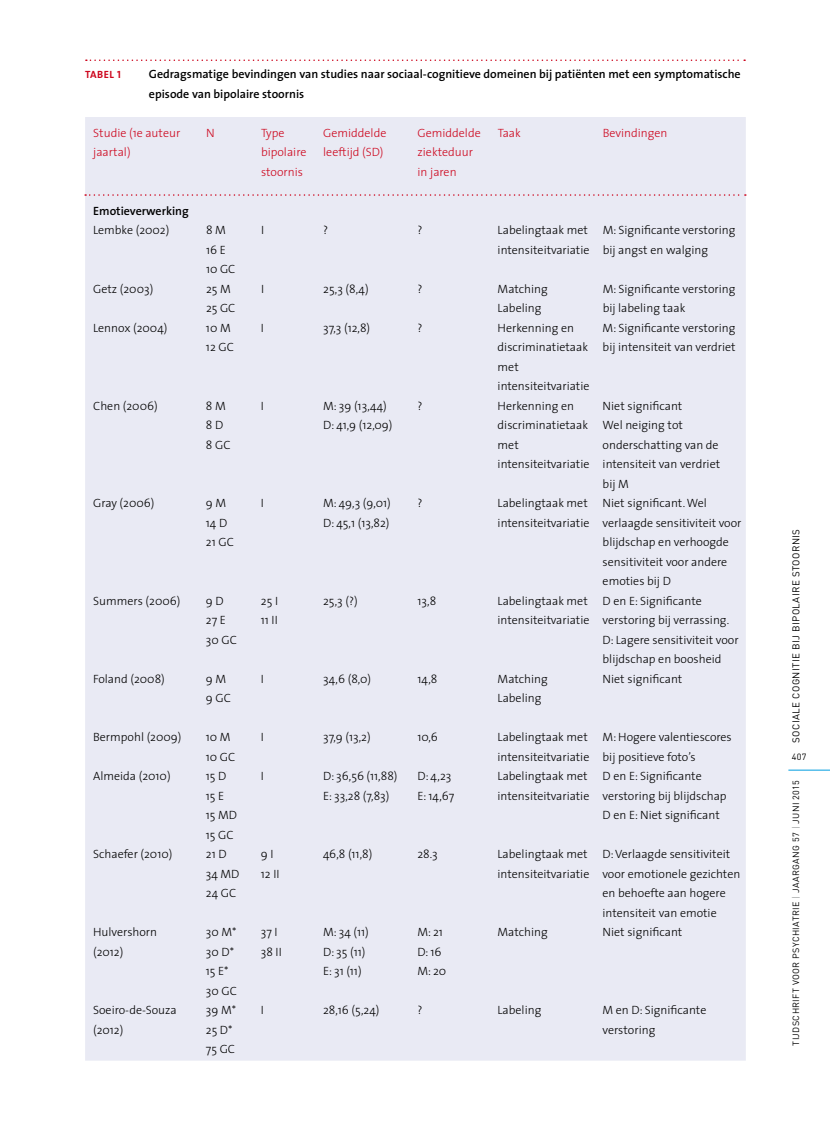
<style>
.page{position:relative;width:830px;height:1127px;background:#fff}
.page>*{position:absolute;margin:0;border:0;box-sizing:border-box;transform-origin:0 0}
.t1{font:300 12px/19.5px "The Sans";color:#000}
.t2{font:600 12px/19.5px "The Sans";color:#000}
.t3{font:300 12px/19.5px "The Sans";color:#cd071e}
.t4{font:10.5px "The Sans Bold Caps";letter-spacing:.04em;color:#cd071e}
.t5{font:9.75px "DIN";letter-spacing:.04em;color:#000}
.t6{font:9px "DIN";letter-spacing:.04em;color:#000}
.s1{color:#9c9e9f}
</style>
<div class="page">
<hr style="left:788px;top:770px;width:41px;height:1px;background:#009ee0">
<div style="left:85px;top:117px;width:660px;height:943px;background:#e9eaf4"></div>
<svg style="left:86px;top:59px;width:658px;height:2px"></svg>
<svg style="left:85px;top:194px;width:660px;height:2px"></svg>
<p class="t4" style="left:85px;top:66px;width:37px">TABEL 1</p>
<p class="t2" style="left:149px;top:64px;width:593px">Gedragsmatige bevindingen van studies naar sociaal-cognitieve domeinen bij patiënten met een symptomatische episode van bipolaire stoornis</p>
<p class="t3" style="left:93px;top:122px;width:88px">Studie (1e auteur jaartal)</p>
<p class="t3" style="left:206px;top:122px;width:10px">N</p>
<p class="t3" style="left:261px;top:122px;width:47px">Type bipolaire stoornis</p>
<p class="t3" style="left:323px;top:122px;width:65px">Gemiddelde leeftijd (SD)</p>
<p class="t3" style="left:417px;top:122px;width:65px">Gemiddelde ziekteduur in jaren</p>
<p class="t3" style="left:497px;top:122px;width:25px">Taak</p>
<p class="t3" style="left:602px;top:122px;width:66px">Bevindingen</p>
<p class="t2" style="left:93px;top:200px;width:97px">Emotieverwerking</p>
<p class="t1" style="left:93px;top:220px;width:78px">Lembke (2002)</p>
<p class="t1" style="left:206px;top:220px;width:31px">8 M<br>16 E<br>10 GC</p>
<p class="t1" style="left:261px;top:220px;width:5px">I</p>
<p class="t1" style="left:323px;top:220px;width:6px">?</p>
<p class="t1" style="left:417px;top:220px;width:6px">?</p>
<p class="t1" style="left:497px;top:220px;width:93px">Labelingtaak met intensiteitvariatie</p>
<p class="t1" style="left:602px;top:220px;width:134px">M: Significante verstoring bij angst en walging</p>
<p class="t1" style="left:93px;top:278px;width:62px">Getz (2003)</p>
<p class="t1" style="left:206px;top:278px;width:31px">25 M<br>25 GC</p>
<p class="t1" style="left:261px;top:278px;width:5px">I</p>
<p class="t1" style="left:323px;top:278px;width:47px">25,3 (8,4)</p>
<p class="t1" style="left:417px;top:278px;width:6px">?</p>
<p class="t1" style="left:497px;top:278px;width:52px">Matching<br>Labeling</p>
<p class="t1" style="left:602px;top:278px;width:134px">M: Significante verstoring bij labeling taak</p>
<p class="t1" style="left:93px;top:317px;width:76px">Lennox (2004)</p>
<p class="t1" style="left:206px;top:317px;width:29px">10 M<br>12 GC</p>
<p class="t1" style="left:261px;top:317px;width:5px">I</p>
<p class="t1" style="left:323px;top:317px;width:48px">37,3 (12,8)</p>
<p class="t1" style="left:417px;top:317px;width:6px">?</p>
<p class="t1" style="left:497px;top:317px;width:93px">Herkenning en discriminatietaak met intensiteitvariatie</p>
<p class="t1" style="left:602px;top:317px;width:134px">M: Significante verstoring bij intensiteit van verdriet</p>
<p class="t1" style="left:93px;top:395px;width:66px">Chen (2006)</p>
<p class="t1" style="left:206px;top:395px;width:26px">8 M<br>8 D<br>8 GC</p>
<p class="t1" style="left:261px;top:395px;width:5px">I</p>
<p class="t1" style="left:323px;top:395px;width:71px">M: 39 (13,44)<br>D: 41,9 (12,09)</p>
<p class="t1" style="left:417px;top:395px;width:6px">?</p>
<p class="t1" style="left:497px;top:395px;width:93px">Herkenning en discriminatietaak met intensiteitvariatie</p>
<p class="t1" style="left:602px;top:395px;width:119px">Niet significant<br>Wel neiging tot onderschatting van de intensiteit van verdriet bij M</p>
<p class="t1" style="left:93px;top:493px;width:63px">Gray (2006)</p>
<p class="t1" style="left:206px;top:493px;width:29px">9 M<br>14 D<br>21 GC</p>
<p class="t1" style="left:261px;top:493px;width:5px">I</p>
<p class="t1" style="left:323px;top:493px;width:69px">M: 49,3 (9,01)<br>D: 45,1 (13,82)</p>
<p class="t1" style="left:417px;top:493px;width:6px">?</p>
<p class="t1" style="left:497px;top:493px;width:93px">Labelingtaak met intensiteitvariatie</p>
<p class="t1" style="left:602px;top:493px;width:140px">Niet significant. Wel verlaagde sensitiviteit voor blijdschap en verhoogde sensitiviteit voor andere emoties bij D</p>
<p class="t1" style="left:93px;top:590px;width:89px">Summers (2006)</p>
<p class="t1" style="left:206px;top:590px;width:32px">9 D<br>27 E<br>30 GC</p>
<p class="t1" style="left:261px;top:590px;width:19px">25 I<br>11 II</p>
<p class="t1" style="left:323px;top:590px;width:36px">25,3 (?)</p>
<p class="t1" style="left:417px;top:590px;width:20px">13,8</p>
<p class="t1" style="left:497px;top:590px;width:93px">Labelingtaak met intensiteitvariatie</p>
<p class="t1" style="left:602px;top:590px;width:137px">D en E: Significante verstoring bij verrassing.<br>D: Lagere sensitiviteit voor blijdschap en boosheid</p>
<p class="t1" style="left:93px;top:668px;width:73px">Foland (2008)</p>
<p class="t1" style="left:206px;top:668px;width:26px">9 M<br>9 GC</p>
<p class="t1" style="left:261px;top:668px;width:5px">I</p>
<p class="t1" style="left:323px;top:668px;width:49px">34,6 (8,0)</p>
<p class="t1" style="left:417px;top:668px;width:21px">14,8</p>
<p class="t1" style="left:497px;top:668px;width:52px">Matching<br>Labeling</p>
<p class="t1" style="left:602px;top:668px;width:81px">Niet significant</p>
<p class="t1" style="left:93px;top:727px;width:90px">Bermpohl (2009)</p>
<p class="t1" style="left:206px;top:727px;width:31px">10 M<br>10 GC</p>
<p class="t1" style="left:261px;top:727px;width:5px">I</p>
<p class="t1" style="left:323px;top:727px;width:49px">37,9 (13,2)</p>
<p class="t1" style="left:417px;top:727px;width:22px">10,6</p>
<p class="t1" style="left:497px;top:727px;width:93px">Labelingtaak met intensiteitvariatie</p>
<p class="t1" style="left:602px;top:727px;width:131px">M: Hogere valentiescores bij positieve foto’s</p>
<p class="t1" style="left:93px;top:766px;width:79px">Almeida (2010)</p>
<p class="t1" style="left:206px;top:766px;width:33px">15 D<br>15 E<br>15 MD<br>15 GC</p>
<p class="t1" style="left:261px;top:766px;width:5px">I</p>
<p class="t1" style="left:323px;top:766px;width:76px">D: 36,56 (11,88)<br>E: 33,28 (7,83)</p>
<p class="t1" style="left:417px;top:766px;width:38px">D: 4,23<br>E: 14,67</p>
<p class="t1" style="left:497px;top:766px;width:93px">Labelingtaak met intensiteitvariatie</p>
<p class="t1" style="left:602px;top:766px;width:125px">D en E: Significante verstoring bij blijdschap<br>D en E: Niet significant</p>
<p class="t1" style="left:93px;top:844px;width:81px">Schaefer (2010)</p>
<p class="t1" style="left:206px;top:844px;width:35px">21 D<br>34 MD<br>24 GC</p>
<p class="t1" style="left:261px;top:844px;width:20px">9 I<br>12 II</p>
<p class="t1" style="left:323px;top:844px;width:51px">46,8 (11,8)</p>
<p class="t1" style="left:417px;top:844px;width:22px">28.3</p>
<p class="t1" style="left:497px;top:844px;width:93px">Labelingtaak met intensiteitvariatie</p>
<p class="t1" style="left:602px;top:844px;width:139px">D: Verlaagde sensitiviteit voor emotionele gezichten en behoefte aan hogere intensiteit van emotie</p>
<p class="t1" style="left:93px;top:922px;width:66px">Hulvershorn (2012)</p>
<p class="t1" style="left:206px;top:922px;width:32px">30 M*<br>30 D*<br>15 E*<br>30 GC</p>
<p class="t1" style="left:261px;top:922px;width:23px">37 I<br>38 II</p>
<p class="t1" style="left:323px;top:922px;width:47px">M: 34 (11)<br>D: 35 (11)<br>E: 31 (11)</p>
<p class="t1" style="left:417px;top:922px;width:30px">M: 21<br>D: 16<br>M: 20</p>
<p class="t1" style="left:497px;top:922px;width:52px">Matching</p>
<p class="t1" style="left:602px;top:922px;width:81px">Niet significant</p>
<p class="t1" style="left:93px;top:1000px;width:85px">Soeiro-de-Souza (2012)</p>
<p class="t1" style="left:206px;top:1000px;width:32px">39 M*<br>25 D*<br>75 GC</p>
<p class="t1" style="left:261px;top:1000px;width:5px">I</p>
<p class="t1" style="left:323px;top:1000px;width:58px">28,16 (5,24)</p>
<p class="t1" style="left:417px;top:1000px;width:6px">?</p>
<p class="t1" style="left:497px;top:1000px;width:45px">Labeling</p>
<p class="t1" style="left:602px;top:1000px;width:105px">M en D: Significante verstoring</p>
<p class="t5" style="left:789px;top:742px;width:215px;rotate:-90deg">SOCIALE COGNITIE BIJ BIPOLAIRE STOORNIS</p>
<p class="t6" style="left:791px;top:751px;width:16px">407</p>
<p class="t6" style="left:789px;top:1045px;width:267px;rotate:-90deg">TIJDSCHRIFT VOOR PSYCHIATRIE <span class="s1">|</span> JAARGANG 57 <span class="s1">|</span> JUNI 2015</p>
</div>
